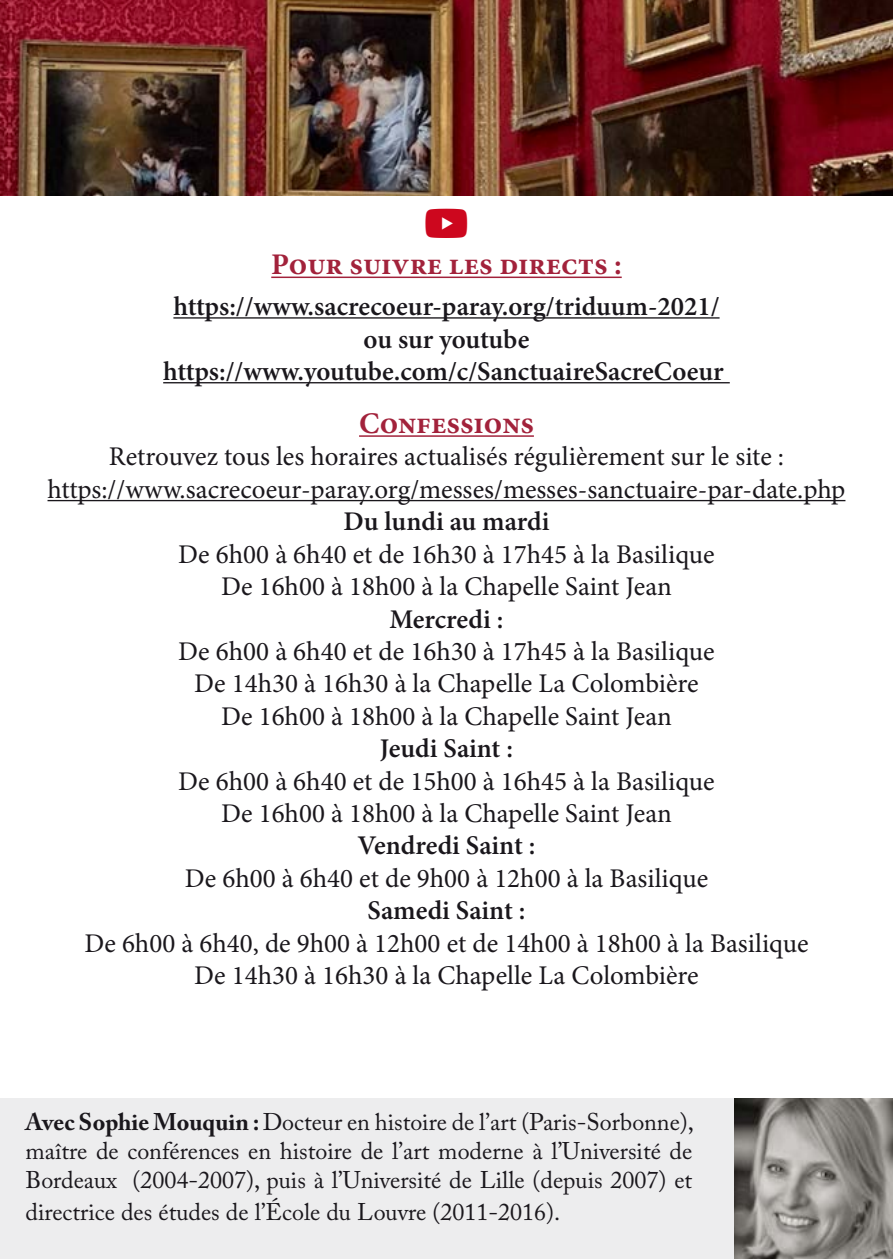
<style>
.page{position:relative;width:893px;height:1259px;background:#fff}
.page>*{position:absolute;margin:0;border:0;box-sizing:border-box;transform-origin:0 0}
.t1{font:700 30px "Minion Pro";color:#a2223b}
.t2{font:27px "Minion Pro";color:#1a171c}
.Style_de_paragraphe{font:600 27px/32.4px "Minion Pro";color:#1a171c;text-align:center}
.t3{font:24px/28.8px "Adobe Caslon Pro";color:#1a171c;text-align:justify}
.s1{font-weight:700}
</style>
<div class="page">
<hr style="left:271px;top:276px;width:351px;height:2px;background:#a2223b">
<hr style="left:173px;top:317px;width:547px;height:1px;background:#1a171c">
<hr style="left:163px;top:382px;width:567px;height:1px;background:#1a171c">
<hr style="left:359px;top:435px;width:175px;height:2px;background:#a2223b">
<hr style="left:48px;top:500px;width:797px;height:1px;background:#1a171c">
<div style="left:0;top:1098px;width:893px;height:161px;background:#ededee"></div>
<img style="left:735px;top:1098px;width:158px;height:161px">
<img style="left:0;top:0;width:893px;height:196px">
<p class="t1" style="left:271px;top:244px;width:352px">Pour suivre les directs :</p>
<p class="Style_de_paragraphe" style="left:163px;top:290px;width:562px">https://www.sacrecoeur-paray.org/triduum-2021/ ou sur youtube https://www.youtube.com/c/SanctuaireSacreCoeur</p>
<p class="t1" style="left:359px;top:402px;width:176px">Confessions</p>
<p class="t2" style="left:109px;top:439px;width:677px">Retrouvez tous les horaires actualisés régulièrement sur le site :</p>
<p class="t2" style="left:48px;top:471px;width:799px">https://www.sacrecoeur-paray.org/messes/messes-sanctuaire-par-date.php</p>
<p class="Style_de_paragraphe" style="left:343px;top:505px;width:208px">Du lundi au mardi</p>
<p class="t2" style="left:178px;top:536px;width:538px">De 6h00 à 6h40 et de 16h30 à 17h45 à la Basilique</p>
<p class="t2" style="left:221px;top:568px;width:452px">De 16h00 à 18h00 à la Chapelle Saint Jean</p>
<p class="Style_de_paragraphe" style="left:390px;top:602px;width:115px">Mercredi :</p>
<p class="t2" style="left:178px;top:633px;width:538px">De 6h00 à 6h40 et de 16h30 à 17h45 à la Basilique</p>
<p class="t2" style="left:194px;top:665px;width:506px">De 14h30 à 16h30 à la Chapelle La Colombière</p>
<p class="t2" style="left:221px;top:698px;width:452px">De 16h00 à 18h00 à la Chapelle Saint Jean</p>
<p class="Style_de_paragraphe" style="left:380px;top:732px;width:135px">Jeudi Saint :</p>
<p class="t2" style="left:178px;top:763px;width:538px">De 6h00 à 6h40 et de 15h00 à 16h45 à la Basilique</p>
<p class="t2" style="left:221px;top:795px;width:452px">De 16h00 à 18h00 à la Chapelle Saint Jean</p>
<p class="Style_de_paragraphe" style="left:358px;top:829px;width:179px">Vendredi Saint :</p>
<p class="t2" style="left:185px;top:860px;width:525px">De 6h00 à 6h40 et de 9h00 à 12h00 à la Basilique</p>
<p class="Style_de_paragraphe" style="left:368px;top:894px;width:159px">Samedi Saint :</p>
<p class="t2" style="left:84px;top:925px;width:726px">De 6h00 à 6h40, de 9h00 à 12h00 et de 14h00 à 18h00 à la Basilique</p>
<p class="t2" style="left:194px;top:957px;width:506px">De 14h30 à 16h30 à la Chapelle La Colombière</p>
<p class="t3" style="left:26px;top:1107px;width:670px"><span class="s1">Avec Sophie Mouquin :</span> Docteur en histoire de l’art (Paris-Sorbonne), maître de conférences en histoire de l’art moderne à l’Université de Bordeaux (2004-2007), puis à l’Université de Lille (depuis 2007) et</p>
<p class="t3" style="left:26px;top:1197px;width:536px">directrice des études de l’École du Louvre (2011-2016).</p>
</div>
